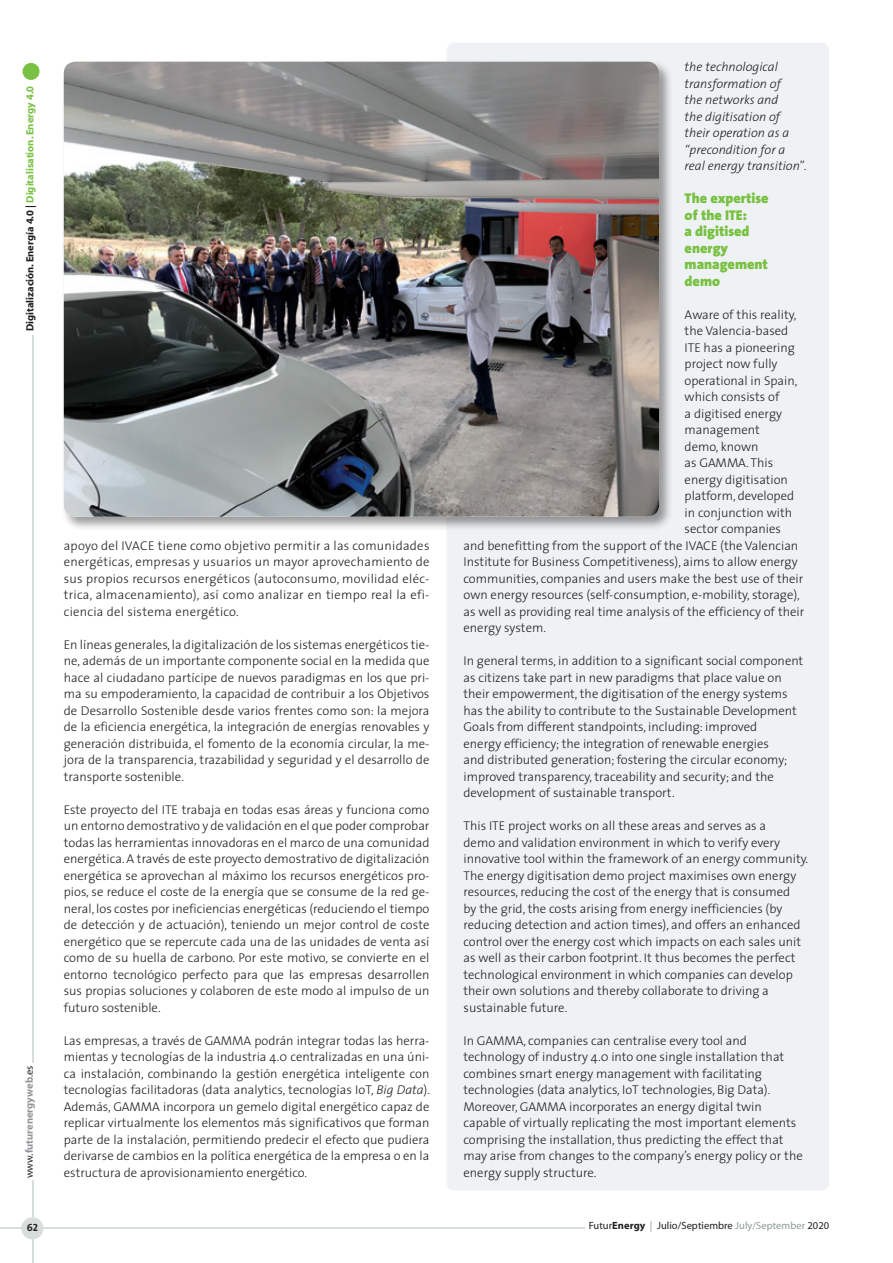
<style>
.page{position:relative;width:893px;height:1263px;background:#fff}
.page>*{position:absolute;margin:0;border:0;box-sizing:border-box;transform-origin:0 0}
.Ladillo_Texto{font:900 14.25px/16.5px "The Sans";color:#79c142}
.Texto_ingles{font:300 12.75px/16.5px "The Sans";color:#231f20}
.Texto{font:300 12.75px/16.5px "The Sans";color:#231f20;text-align:justify}
.Texto_ingles-2{font:italic 300 12.75px/16.5px "The Sans";color:#231f20}
.t1{font:700 10.5px "Myriad";color:#231f20}
.t2{font:10.5px "Myriad";letter-spacing:.005em;color:#231f20}
.t3{font:700 10.5px "Myriad";color:#939598}
.t4{font:10.5px "The Sans Bold Caps";color:#231f20}
.s1{color:#79c142}
.s2{font-weight:400;color:#231f20}
.s3{font-style:italic}
.s4{font-style:normal}
.s5{font-weight:700}
.s6{color:#8b9b92}
</style>
<div class="page">
<div style="left:23px;top:63px;width:17px;height:17px;background:#79c142;border-radius:50%"></div>
<hr style="left:32px;top:335px;width:1px;height:727px;background:#d7ddda">
<hr style="left:0;top:1228px;width:585px;height:1px;background:#d7ddda">
<hr style="left:32px;top:1180px;width:1px;height:83px;background:#d7ddda">
<div style="left:21px;top:1217px;width:22px;height:22px;background:#d7ddda;border-radius:50%"></div>
<div style="left:446px;top:43px;width:383px;height:1148px;background:#eff2f4;border-radius:9px"></div>
<div style="left:61px;top:59px;width:612px;height:472px;background:#231f20;opacity:.45"></div>
<img style="left:64px;top:62px;width:595px;height:455px">
<p class="t1" style="left:24px;top:331px;width:247px;rotate:-90deg">Digitalización. Energía 4.0 | <span class="s1">Digitalisation. Energy 4.0</span></p>
<p class="t3" style="left:24px;top:1178px;width:114px;rotate:-90deg"><span class="s2">www.</span>futurenergyweb<span class="s2">.es</span></p>
<p class="Texto" style="left:64px;top:537px;width:367px">apoyo del IVACE tiene como objetivo permitir a las comunidades energéticas, empresas y usuarios un mayor aprovechamiento de sus propios recursos energéticos (autoconsumo, movilidad eléc&shy;trica, almacenamiento), así como analizar en tiempo real la efi&shy;ciencia del sistema energético.</p>
<p class="Texto" style="left:64px;top:636px;width:367px">En líneas generales, la digitalización de los sistemas energéticos tie&shy;ne, además de un importante componente social en la medida que hace al ciudadano partícipe de nuevos paradigmas en los que pri&shy;ma su empoderamiento, la capacidad de contribuir a los Objetivos de Desarrollo Sostenible desde varios frentes como son: la mejora de la eficiencia energética, la integración de energías renovables y generación distribuida, el fomento de la economía circular, la me&shy;jora de la transparencia, trazabilidad y seguridad y el desarrollo de transporte sostenible.</p>
<p class="Texto" style="left:64px;top:801px;width:367px">Este proyecto del ITE trabaja en todas esas áreas y funciona como un entorno demostrativo y de validación en el que poder comprobar todas las herramientas innovadoras en el marco de una comunidad energética. A través de este proyecto demostrativo de digitalización energética se aprovechan al máximo los recursos energéticos pro&shy;pios, se reduce el coste de la energía que se consume de la red ge&shy;neral, los costes por ineficiencias energéticas (reduciendo el tiempo de detección y de actuación), teniendo un mejor control de coste energético que se repercute cada una de las unidades de venta así como de su huella de carbono. Por este motivo, se convierte en el entorno tecnológico perfecto para que las empresas desarrollen sus propias soluciones y colaboren de este modo al impulso de un futuro sostenible.</p>
<p class="Texto" style="left:64px;top:1032px;width:368px">Las empresas, a través de GAMMA podrán integrar todas las herra&shy;mientas y tecnologías de la industria 4.0 centralizadas en una úni&shy;ca instalación, combinando la gestión energética inteligente con tecnologías facilitadoras (data analytics, tecnologías IoT, <span class="s3">Big Data</span>).<br>Además, GAMMA incorpora un gemelo digital energético capaz de replicar virtualmente los elementos más significativos que forman parte de la instalación, permitiendo predecir el efecto que pudiera derivarse de cambios en la política energética de la empresa o en la estructura de aprovisionamiento energético.</p>
<p class="Texto_ingles-2" style="left:685px;top:58px;width:123px">the technological transformation of<br>the networks and<br>the digitisation of their operation as a “precondition for a real energy transition<span class="s4">”.</span></p>
<p class="Ladillo_Texto" style="left:685px;top:190px;width:86px">The expertise of the ITE:<br>a digitised energy management demo</p>
<p class="Texto_ingles" style="left:685px;top:306px;width:113px">Aware of this reality,</p>
<p class="Texto_ingles" style="left:685px;top:322px;width:105px">the Valencia-based</p>
<p class="Texto_ingles" style="left:685px;top:339px;width:112px">ITE has a pioneering</p>
<p class="Texto_ingles" style="left:685px;top:355px;width:94px">project now fully</p>
<p class="Texto_ingles" style="left:685px;top:372px;width:114px">operational in Spain,</p>
<p class="Texto_ingles" style="left:685px;top:388px;width:96px">which consists of</p>
<p class="Texto_ingles" style="left:685px;top:405px;width:99px">a digitised energy</p>
<p class="Texto_ingles" style="left:685px;top:421px;width:77px">management</p>
<p class="Texto_ingles" style="left:685px;top:438px;width:75px">demo, known</p>
<p class="Texto_ingles" style="left:685px;top:454px;width:90px">as GAMMA. This</p>
<p class="Texto_ingles" style="left:685px;top:471px;width:105px">energy digitisation</p>
<p class="Texto_ingles" style="left:685px;top:487px;width:111px">platform, developed</p>
<p class="Texto_ingles" style="left:685px;top:504px;width:109px">in conjunction with</p>
<p class="Texto_ingles" style="left:685px;top:520px;width:98px">sector companies</p>
<p class="Texto_ingles" style="left:463px;top:537px;width:336px">and benefitting from the support of the IVACE (the Valencian</p>
<p class="Texto_ingles" style="left:463px;top:553px;width:336px">Institute for Business Competitiveness), aims to allow energy</p>
<p class="Texto_ingles" style="left:463px;top:570px;width:341px">communities, companies and users make the best use of their</p>
<p class="Texto_ingles" style="left:463px;top:586px;width:338px">own energy resources (self-consumption, e-mobility, storage),</p>
<p class="Texto_ingles" style="left:463px;top:603px;width:342px">as well as providing real time analysis of the efficiency of their</p>
<p class="Texto_ingles" style="left:463px;top:619px;width:84px">energy system.</p>
<p class="Texto_ingles" style="left:463px;top:652px;width:341px">In general terms, in addition to a significant social component as citizens take part in new paradigms that place value on their empowerment, the digitisation of the energy systems has the ability to contribute to the Sustainable Development Goals from different standpoints, including: improved<br>energy efficiency; the integration of renewable energies<br>and distributed generation; fostering the circular economy; improved transparency, traceability and security; and the development of sustainable transport.</p>
<p class="Texto_ingles" style="left:463px;top:817px;width:346px">This ITE project works on all these areas and serves as a<br>demo and validation environment in which to verify every innovative tool within the framework of an energy community.<br>The energy digitisation demo project maximises own energy resources, reducing the cost of the energy that is consumed<br>by the grid, the costs arising from energy inefficiencies (by reducing detection and action times), and offers an enhanced control over the energy cost which impacts on each sales unit as well as their carbon footprint. It thus becomes the perfect technological environment in which companies can develop their own solutions and thereby collaborate to driving a sustainable future.</p>
<p class="Texto_ingles" style="left:463px;top:1032px;width:341px">In GAMMA, companies can centralise every tool and technology of industry 4.0 into one single installation that combines smart energy management with facilitating technologies (data analytics, IoT technologies, Big Data).<br>Moreover, GAMMA incorporates an energy digital twin capable of virtually replicating the most important elements comprising the installation, thus predicting the effect that may arise from changes to the company’s energy policy or the energy supply structure.</p>
<p class="t4" style="left:27px;top:1219px;width:13px">62</p>
<p class="t2" style="left:589px;top:1220px;width:242px">Futur<span class="s5">Energy</span> <span class="s6">|</span> Julio/Septiembre <span class="s6">July/September</span> 2020</p>
</div>
